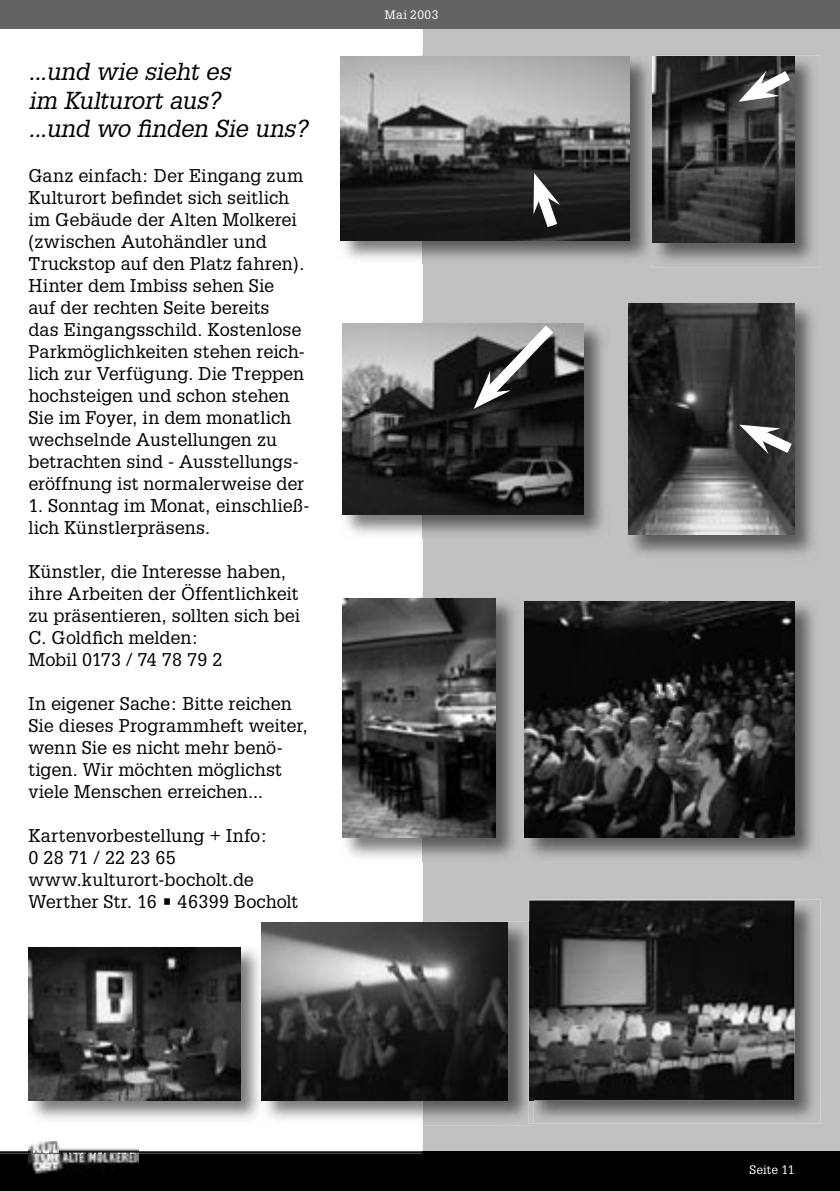
<style>
.page{position:relative;width:840px;height:1191px;background:#fff}
.page>*{position:absolute;margin:0;border:0;box-sizing:border-box;transform-origin:0 0}
.t1{font:italic 24px/28.8px "Glypha";letter-spacing:-.015em;color:#000}
.t2{font:18px/22px "Glypha";color:#000}
.t3{font:12px "Glypha";letter-spacing:.03em;color:#fff}
</style>
<div class="page">
<div style="left:422px;top:28px;width:417px;height:1123px;background:#c1c1c1"></div>
<img style="left:342px;top:322px;width:267px;height:216px">
<img style="left:342px;top:323px;width:241px;height:191px">
<img style="left:528px;top:899px;width:292px;height:224px">
<img style="left:529px;top:900px;width:265px;height:200px">
<img style="left:340px;top:56px;width:311px;height:208px">
<img style="left:340px;top:57px;width:289px;height:183px">
<img style="left:626px;top:302px;width:192px;height:260px">
<img style="left:627px;top:303px;width:167px;height:232px">
<img style="left:342px;top:597px;width:179px;height:264px">
<img style="left:342px;top:598px;width:153px;height:239px">
<img style="left:651px;top:56px;width:168px;height:212px">
<img style="left:652px;top:57px;width:141px;height:186px">
<img style="left:523px;top:600px;width:296px;height:260px">
<img style="left:524px;top:601px;width:270px;height:236px">
<img style="left:28px;top:947px;width:232px;height:173px">
<img style="left:28px;top:947px;width:212px;height:153px">
<svg style="left:473px;top:325px;width:80px;height:84px"></svg>
<svg style="left:533px;top:173px;width:27px;height:54px"></svg>
<svg style="left:738px;top:71px;width:51px;height:31px"></svg>
<svg style="left:738px;top:424px;width:53px;height:30px"></svg>
<img style="left:261px;top:921px;width:272px;height:204px">
<img style="left:528px;top:921px;width:5px;height:202px">
<img style="left:529px;top:921px;width:4px;height:179px">
<img style="left:261px;top:946px;width:2px;height:179px">
<img style="left:262px;top:922px;width:245px;height:178px">
<div style="left:422px;top:1153px;width:417px;height:38px;background:#000"></div>
<hr style="left:422px;top:1151px;width:417px;height:1px;background:#000">
<div style="left:0;top:1151px;width:422px;height:40px;background:#000"></div>
<hr style="left:422px;top:1152px;width:417px;height:1px;background:#000">
<div style="left:0;top:0;width:839px;height:28px;background:#636363"></div>
<img style="left:28px;top:1141px;width:111px;height:10px">
<img style="left:28px;top:1151px;width:111px;height:23px">
<h1 class="t1" style="left:28px;top:56px;width:281px">...und wie sieht es<br>im Kulturort aus?<br>...und wo finden Sie uns?</h1>
<p class="t2" style="left:28px;top:164px;width:278px">Ganz einfach: Der Eingang zum<br>Kulturort befindet sich seitlich im Gebäude der Alten Molkerei (zwischen Autohändler und<br>Truck stop auf den Platz fahren).<br>Hinter dem Imbiss sehen Sie auf der rechten Seite bereits<br>das Eingangsschild. Kostenlose<br>Parkmöglichkeiten stehen reich&shy;lich zur Verfügung. Die Treppen hochsteigen und schon stehen<br>Sie im Foyer, in dem monatlich wechselnde Austellungen zu betrachten sind - Ausstellungs&shy;eröffnung ist normalerweise der</p>
<p class="t2" style="left:28px;top:494px;width:282px">1. Sonntag im Monat, einschließ&shy;lich Künstlerpräsens.</p>
<p class="t2" style="left:28px;top:560px;width:273px">Künstler, die Interesse haben, ihre Arbeiten der Öffentlichkeit zu präsentieren, sollten sich bei<br>C. Goldfich melden:<br>Mobil 0173 / 74 78 79 2</p>
<p class="t2" style="left:28px;top:692px;width:281px">In eigener Sache: Bitte reichen<br>Sie dieses Programmheft weiter, wenn Sie es nicht mehr benö&shy;tigen. Wir möchten möglichst viele Menschen erreichen...</p>
<p class="t2" style="left:28px;top:824px;width:271px">Kartenvorbestellung + Info:<br>0 28 71 / 22 23 65 www.kulturort-bocholt.de<br>Werther Str. 16 • 46399 Bocholt</p>
<p class="t3" style="left:384px;top:7px;width:55px">Mai 2003</p>
<p class="t3" style="left:749px;top:1162px;width:47px">Seite 11</p>
</div>
